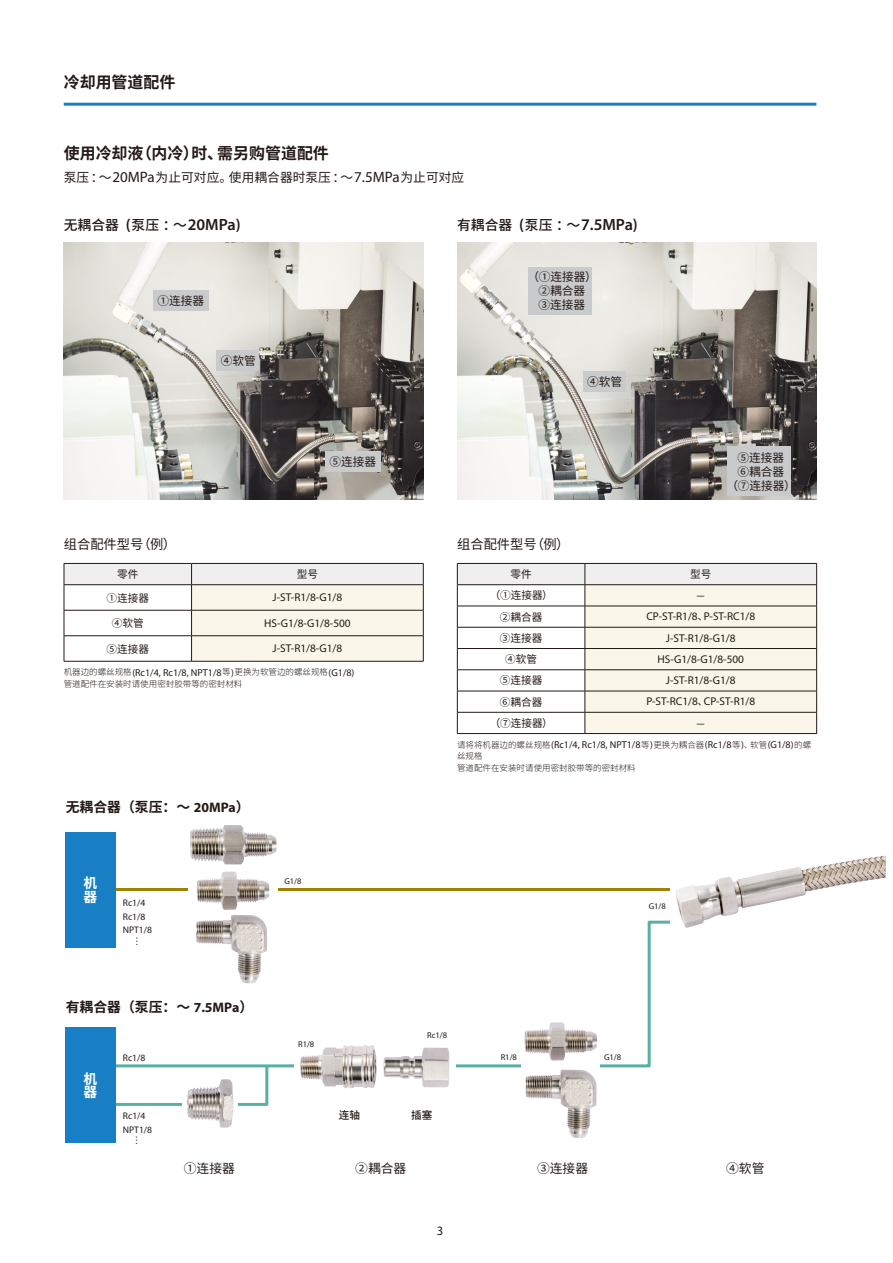
<style>
.page{position:relative;width:893px;height:1263px;background:#fff}
.page>*{position:absolute;margin:0;border:0;box-sizing:border-box;transform-origin:0 0}
._02_banner{font:700 15.9px "Source Han Sans CN";color:#231916}
.t1{font:700 13.8px "Source Han Sans CN";color:#231916}
._03_jirei_hyouka{font:500 13.8px "Source Han Sans CN";color:#231916}
.t2{font:700 13.8px/13.8px "Source Han Sans CN";color:#fff}
._04_list_title{font:13.35px "Source Han Sans CN";color:#231916}
._05_MFH_kihon3{font:12.75px "Source Han Sans CN";color:#231916}
.t3{font:12.75px "Myriad Pro";color:#231916}
._03_jirei_title{font:11.7px "Source Han Sans CN";color:#231916}
._06_shape_hyo_list{font:11.25px "Myriad Pro";color:#231916}
._06_shape_hyo_list-2{font:11.25px "Myriad Pro";color:#231916;scale:1.5 1}
._06_shape_hyo_list-3{font:10.65px "Source Han Sans CN";color:#231916}
._04_list_header{font:10.65px "Source Han Sans CN";color:#231916}
.t4{font:500 10.65px "Source Han Sans CN";color:#231916}
._04_list_notes{font:10.05px "Myriad Pro";color:#231916}
.t5{font:9.6px/13.5px "Myriad Pro";color:#231916}
._04_list_notes-2{font:300 8.55px "Source Han Sans CN";color:#231916}
.t6{font:8.55px "Myriad Pro";color:#231916}
.s1{font-family:"Myriad Pro";font-size:15px}
.s2{font-family:"Myriad Pro";font-weight:600;font-size:16.35px}
.s3{font-family:"Source Han Sans CN";font-weight:300;font-size:8.55px}
.s4{font-family:"Myriad Pro"}
.s5{font-family:"Source Han Sans CN";font-size:9.6px}
</style>
<div class="page">
<hr style="left:64px;top:103px;width:752px;height:3px;background:#197fc4">
<svg style="left:116px;top:1069px;width:153px;height:37px"></svg>
<svg style="left:113px;top:919px;width:557px;height:150px"></svg>
<div style="left:65px;top:832px;width:51px;height:115px;background:#197fc4"></div>
<hr style="left:116px;top:888px;width:777px;height:3px;background:#9e8200">
<div style="left:65px;top:1027px;width:51px;height:116px;background:#197fc4"></div>
<svg style="left:188px;top:883px;width:89px;height:13px"></svg>
<div style="left:670px;top:883px;width:223px;height:13px;background:#fff"></div>
<svg style="left:182px;top:1097px;width:56px;height:12px"></svg>
<div style="left:521px;top:1060px;width:79px;height:12px;background:#fff"></div>
<svg style="left:294px;top:1060px;width:162px;height:12px"></svg>
<img style="left:197px;top:871px;width:40px;height:39px">
<img style="left:524px;top:1022px;width:41px;height:39px">
<img style="left:190px;top:825px;width:50px;height:36px">
<img style="left:187px;top:1079px;width:40px;height:48px">
<img style="left:300px;top:1045px;width:66px;height:34px">
<img style="left:383px;top:1048px;width:67px;height:39px">
<img style="left:526px;top:1071px;width:35px;height:28px">
<img style="left:196px;top:919px;width:35px;height:25px">
<img style="left:676px;top:855px;width:210px;height:73px">
<img style="left:457px;top:243px;width:359px;height:257px">
<img style="left:64px;top:243px;width:359px;height:257px">
<svg style="left:64px;top:563px;width:360px;height:98px"></svg>
<hr style="left:64px;top:563px;width:128px;height:1px;background:#231916">
<hr style="left:192px;top:563px;width:231px;height:1px;background:#231916">
<hr style="left:64px;top:661px;width:128px;height:1px;background:#231916">
<hr style="left:192px;top:661px;width:231px;height:1px;background:#231916">
<svg style="left:457px;top:564px;width:360px;height:169px"></svg>
<hr style="left:457px;top:563px;width:128px;height:1px;background:#231916">
<hr style="left:585px;top:563px;width:232px;height:1px;background:#231916">
<hr style="left:457px;top:648px;width:128px;height:1px;background:#231916">
<hr style="left:585px;top:648px;width:232px;height:1px;background:#231916">
<hr style="left:457px;top:669px;width:128px;height:1px;background:#231916">
<hr style="left:585px;top:669px;width:232px;height:1px;background:#231916">
<hr style="left:457px;top:691px;width:128px;height:1px;background:#231916">
<hr style="left:585px;top:691px;width:232px;height:1px;background:#231916">
<hr style="left:457px;top:712px;width:128px;height:1px;background:#231916">
<hr style="left:585px;top:712px;width:232px;height:1px;background:#231916">
<hr style="left:457px;top:733px;width:128px;height:1px;background:#231916">
<hr style="left:585px;top:733px;width:232px;height:1px;background:#231916">
<div style="left:529px;top:267px;width:63px;height:47px;background:#c9cacb"></div>
<div style="left:583px;top:371px;width:42px;height:21px;background:#c9cacb"></div>
<div style="left:325px;top:451px;width:56px;height:20px;background:#c9cacb"></div>
<div style="left:217px;top:351px;width:42px;height:20px;background:#c9cacb"></div>
<div style="left:153px;top:291px;width:55px;height:20px;background:#c9cacb"></div>
<div style="left:728px;top:447px;width:63px;height:49px;background:#c9cacb"></div>
<p class="_02_banner" style="left:64px;top:74px;width:113px">冷却用管道配件</p>
<p class="_02_banner" style="left:64px;top:145px;width:267px">使用冷却液（内冷）时、需另购管道配件</p>
<p class="_05_MFH_kihon3" style="left:64px;top:170px;width:402px">泵压：～<span class="s1">20MPa</span>为止可对应。使用耦合器时泵压：～<span class="s1">7.5MPa</span>为止可对应</p>
<p class="_03_jirei_hyouka" style="left:64px;top:217px;width:178px">无耦合器 <span class="s2">(</span>泵压：～<span class="s2">20MPa)</span></p>
<p class="_03_jirei_hyouka" style="left:457px;top:217px;width:182px">有耦合器 <span class="s2">(</span>泵压：～<span class="s2">7.5MPa)</span></p>
<p class="_03_jirei_title" style="left:157px;top:294px;width:48px">①连接器</p>
<p class="_03_jirei_title" style="left:221px;top:354px;width:37px">④软管</p>
<p class="_03_jirei_title" style="left:330px;top:455px;width:48px">⑤连接器</p>
<p class="_03_jirei_title" style="left:527px;top:270px;width:71px">（①连接器）</p>
<p class="_03_jirei_title" style="left:538px;top:284px;width:48px">②耦合器</p>
<p class="_03_jirei_title" style="left:538px;top:298px;width:48px">③连接器</p>
<p class="_03_jirei_title" style="left:587px;top:375px;width:37px">④软管</p>
<p class="_04_list_title" style="left:64px;top:537px;width:114px">组合配件型号（例）</p>
<p class="_04_list_title" style="left:457px;top:537px;width:114px">组合配件型号（例）</p>
<p class="_03_jirei_title" style="left:737px;top:451px;width:48px">⑤连接器</p>
<p class="_03_jirei_title" style="left:737px;top:465px;width:48px">⑥耦合器</p>
<p class="_03_jirei_title" style="left:726px;top:479px;width:71px">（⑦连接器）</p>
<p class="_04_list_header" style="left:117px;top:568px;width:23px">零件</p>
<p class="_04_list_header" style="left:297px;top:568px;width:23px">型号</p>
<p class="_06_shape_hyo_list-3" style="left:107px;top:592px;width:44px">①连接器</p>
<p class="_06_shape_hyo_list" style="left:273px;top:591px;width:71px">J-ST-R1/8-G1/8</p>
<p class="_06_shape_hyo_list-3" style="left:112px;top:617px;width:33px">④软管</p>
<p class="_06_shape_hyo_list" style="left:264px;top:616px;width:88px">HS-G1/8-G1/8-500</p>
<p class="_06_shape_hyo_list-3" style="left:107px;top:643px;width:44px">⑤连接器</p>
<p class="_06_shape_hyo_list" style="left:273px;top:642px;width:71px">J-ST-R1/8-G1/8</p>
<p class="_04_list_notes" style="left:64px;top:666px;width:292px"><span class="s3">机器边的螺丝规格</span>(Rc1/4, Rc1/8, NPT1/8<span class="s3">等</span>)<span class="s3">更换为软管边的螺丝规格</span>(G1/8)</p>
<p class="_04_list_notes-2" style="left:64px;top:679px;width:180px">管道配件在安装时请使用密封胶带等的密封材料</p>
<p class="t1" style="left:66px;top:799px;width:185px">无耦合器（泵压：～ <span class="s4">20MPa</span>）</p>
<p class="t2" style="left:84px;top:876px;width:15px">机器</p>
<p class="t5" style="left:123px;top:896px;width:31px">Rc1/4<br>Rc1/8<br>NPT1/8</p>
<p class="t5" style="left:127px;top:946px;width:10px;rotate:-90deg">…</p>
<p class="t1" style="left:66px;top:999px;width:189px">有耦合器（泵压：～ <span class="s4">7.5MPa</span>）</p>
<p class="t6" style="left:284px;top:876px;width:19px">G1/8</p>
<p class="t6" style="left:298px;top:1039px;width:18px">R1/8</p>
<p class="_04_list_header" style="left:510px;top:568px;width:23px">零件</p>
<p class="_04_list_header" style="left:690px;top:568px;width:23px">型号</p>
<p class="_06_shape_hyo_list-3" style="left:490px;top:589px;width:65px">（①连接器）</p>
<p class="_06_shape_hyo_list-2" style="left:696px;top:588px;width:7px">–</p>
<p class="_06_shape_hyo_list-3" style="left:500px;top:611px;width:44px">②耦合器</p>
<p class="_06_shape_hyo_list" style="left:646px;top:610px;width:110px">CP-ST-R1/8<span class="s5">、</span>P-ST-RC1/8</p>
<p class="_06_shape_hyo_list-3" style="left:500px;top:632px;width:44px">③连接器</p>
<p class="_06_shape_hyo_list" style="left:666px;top:631px;width:71px">J-ST-R1/8-G1/8</p>
<p class="_06_shape_hyo_list-3" style="left:505px;top:653px;width:33px">④软管</p>
<p class="_06_shape_hyo_list" style="left:657px;top:652px;width:88px">HS-G1/8-G1/8-500</p>
<p class="_06_shape_hyo_list-3" style="left:500px;top:674px;width:44px">⑤连接器</p>
<p class="_06_shape_hyo_list" style="left:666px;top:673px;width:71px">J-ST-R1/8-G1/8</p>
<p class="_06_shape_hyo_list-3" style="left:500px;top:696px;width:44px">⑥耦合器</p>
<p class="_06_shape_hyo_list" style="left:646px;top:695px;width:110px">P-ST-RC1/8<span class="s5">、</span>CP-ST-R1/8</p>
<p class="_06_shape_hyo_list-3" style="left:490px;top:717px;width:65px">（⑦连接器）</p>
<p class="_06_shape_hyo_list-2" style="left:696px;top:716px;width:7px">–</p>
<p class="_04_list_notes" style="left:457px;top:738px;width:356px"><span class="s3">请将将机器边的螺丝规格</span>(Rc1/4, Rc1/8, NPT1/8<span class="s3">等</span>)<span class="s3">更换为耦合器</span>(Rc1/8<span class="s3">等</span>)<span class="s3">、软管</span>(G1/8)<span class="s3">的螺</span></p>
<p class="_04_list_notes-2" style="left:457px;top:751px;width:27px">丝规格</p>
<p class="_04_list_notes-2" style="left:457px;top:763px;width:180px">管道配件在安装时请使用密封胶带等的密封材料</p>
<p class="t6" style="left:427px;top:1030px;width:22px">Rc1/8</p>
<p class="t6" style="left:649px;top:901px;width:19px">G1/8</p>
<p class="t2" style="left:84px;top:1072px;width:15px">机器</p>
<p class="t5" style="left:123px;top:1051px;width:24px">Rc1/8</p>
<p class="t6" style="left:501px;top:1052px;width:18px">R1/8</p>
<p class="t5" style="left:123px;top:1109px;width:31px">Rc1/4<br>NPT1/8</p>
<p class="t5" style="left:127px;top:1145px;width:10px;rotate:-90deg">…</p>
<p class="t4" style="left:339px;top:1108px;width:23px">连轴</p>
<p class="t4" style="left:411px;top:1108px;width:23px">插塞</p>
<p class="_05_MFH_kihon3" style="left:184px;top:1161px;width:53px">①连接器</p>
<p class="_05_MFH_kihon3" style="left:355px;top:1161px;width:53px">②耦合器</p>
<p class="t6" style="left:604px;top:1052px;width:19px">G1/8</p>
<p class="_05_MFH_kihon3" style="left:537px;top:1161px;width:53px">③连接器</p>
<p class="_05_MFH_kihon3" style="left:726px;top:1161px;width:40px">④软管</p>
<p class="t3" style="left:437px;top:1223px;width:8px">3</p>
</div>
